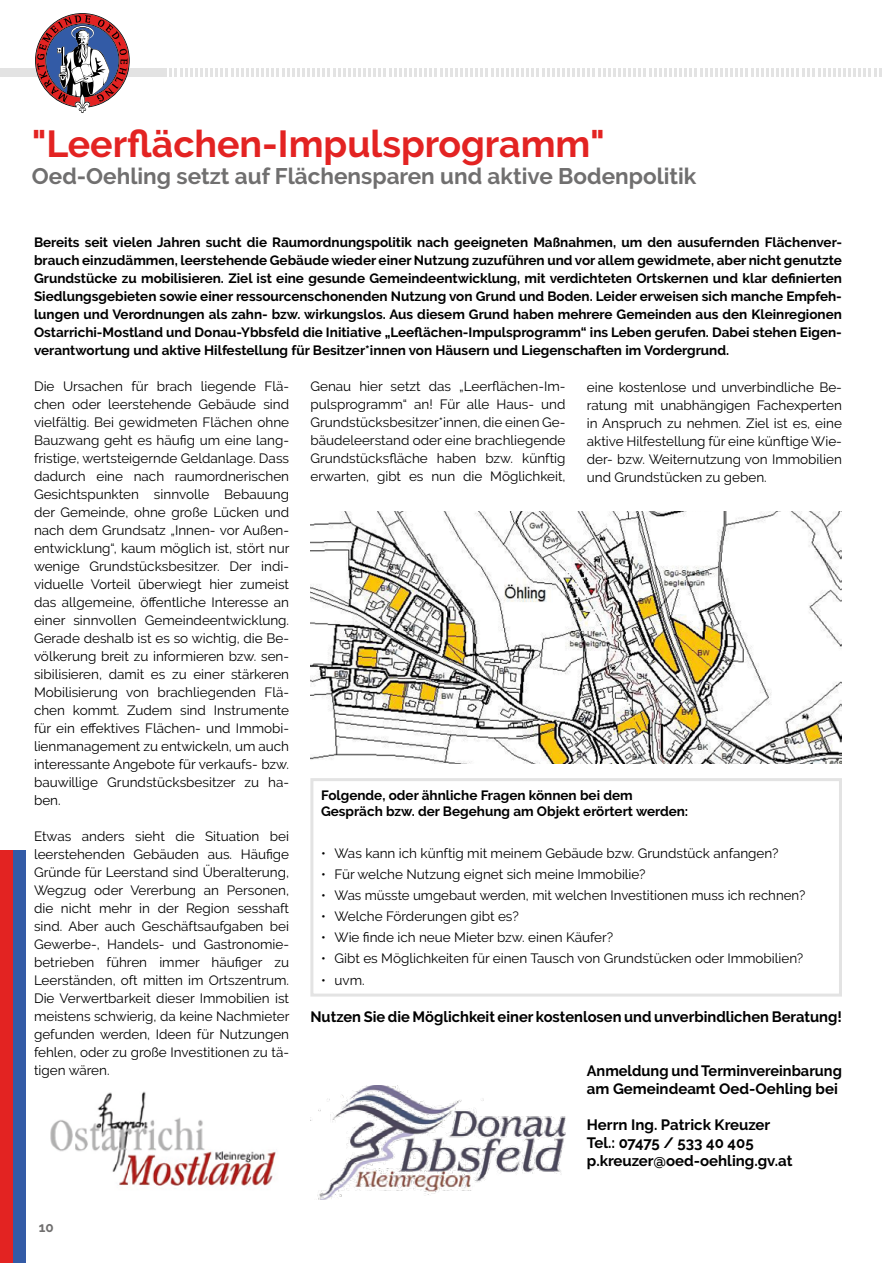
<style>
.page{position:relative;width:893px;height:1263px;background:#fff}
.page>*{position:absolute;margin:0;border:0;box-sizing:border-box;transform-origin:0 0}
.t1{font:700 37.5px "Raleway";color:#e32322}
.t2{font:700 22.5px "Raleway";color:#706f6f}
.t3{font:700 15px/18px "Raleway";color:#000}
.t4{font:13.5px/18px "Raleway";color:#000;text-align:justify}
.t5{font:700 13.5px/18px "Raleway";color:#000;text-align:justify}
.t6{font:700 13.5px "Raleway";color:#706f6f}
</style>
<div class="page">
<div style="left:0;top:850px;width:13px;height:413px;background:#e32322"></div>
<div style="left:13px;top:850px;width:13px;height:413px;background:#335ba6"></div>
<div style="left:0;top:68px;width:167px;height:9px;background:#e3e3e3"></div>
<svg style="left:170px;top:68px;width:711px;height:9px"></svg>
<svg style="left:35px;top:13px;width:95px;height:100px"></svg>
<div style="left:310px;top:778px;width:532px;height:218px;border:3px solid #e3e3e3"></div>
<img style="left:310px;top:1085px;width:256px;height:114px">
<img style="left:50px;top:1091px;width:226px;height:98px">
<img style="left:310px;top:512px;width:532px;height:252px">
<h1 class="t1" style="left:32px;top:122px;width:574px">"Leerflächen-Impulsprogramm"</h1>
<h2 class="t2" style="left:32px;top:163px;width:666px">Oed-Oehling setzt auf Flächensparen und aktive Bodenpolitik</h2>
<p class="t5" style="left:34px;top:234px;width:809px">Bereits seit vielen Jahren sucht die Raumordnungspolitik nach geeigneten Maßnahmen, um den ausufernden Flächenver&shy;brauch einzudämmen, leerstehende Gebäude wieder einer Nutzung zuzuführen und vor allem gewidmete, aber nicht genutzte Grundstücke zu mobilisieren. Ziel ist eine gesunde Gemeindeentwicklung, mit verdichteten Ortskernen und klar definierten Siedlungsgebieten sowie einer ressourcenschonenden Nutzung von Grund und Boden. Leider erweisen sich manche Empfeh&shy;lungen und Verordnungen als zahn- bzw. wirkungslos. Aus diesem Grund haben mehrere Gemeinden aus den Kleinregionen Ostarrichi-Mostland und Donau-Ybbsfeld die Initiative „Leeflächen-Impulsprogramm“ ins Leben gerufen. Dabei stehen Eigen&shy;verantwortung und aktive Hilfestellung für Besitzer*innen von Häusern und Liegenschaften im Vordergrund.</p>
<p class="t4" style="left:34px;top:378px;width:257px">Die Ursachen für brach liegende Flä&shy;chen oder leerstehende Gebäude sind vielfältig. Bei gewidmeten Flächen ohne Bauzwang geht es häufig um eine lang&shy;fristige, wertsteigernde Geldanlage. Dass dadurch eine nach raumordnerischen Gesichtspunkten sinnvolle Bebauung der Gemeinde, ohne große Lücken und nach dem Grundsatz „Innen- vor Außen&shy;entwicklung“, kaum möglich ist, stört nur wenige Grundstücksbesitzer. Der indi&shy;viduelle Vorteil überwiegt hier zumeist das allgemeine, öffentliche Interesse an einer sinnvollen Gemeindeentwicklung.<br>Gerade deshalb ist es so wichtig, die Be&shy;völkerung breit zu informieren bzw. sen&shy;sibilisieren, damit es zu einer stärkeren Mobilisierung von brachliegenden Flä&shy;chen kommt. Zudem sind Instrumente für ein effektives Flächen- und Immobi&shy;lienmanagement zu entwickeln, um auch interessante Angebote für verkaufs- bzw. bauwillige Grundstücksbesitzer zu ha&shy;ben.</p>
<p class="t4" style="left:34px;top:828px;width:257px">Etwas anders sieht die Situation bei leerstehenden Gebäuden aus. Häufige Gründe für Leerstand sind Überalterung, Wegzug oder Vererbung an Personen, die nicht mehr in der Region sesshaft sind. Aber auch Geschäftsaufgaben bei Gewerbe-, Handels- und Gastronomie&shy;betrieben führen immer häufiger zu Leerständen, oft mitten im Ortszentrum.<br>Die Verwertbarkeit dieser Immobilien ist meistens schwierig, da keine Nachmieter gefunden werden, Ideen für Nutzungen fehlen, oder zu große Investitionen zu tä&shy;tigen wären.</p>
<p class="t4" style="left:310px;top:377px;width:257px">Genau hier setzt das „Leerflächen-Im&shy;pulsprogramm“ an! Für alle Haus- und Grundstücksbesitzer*innen, die einen Ge&shy;bäudeleerstand oder eine brachliegende Grundstücksfläche haben bzw. künftig erwarten, gibt es nun die Möglichkeit,</p>
<p class="t4" style="left:587px;top:378px;width:257px">eine kostenlose und unverbindliche Be&shy;ratung mit unabhängigen Fachexperten in Anspruch zu nehmen. Ziel ist es, eine aktive Hilfestellung für eine künftige Wie&shy;der- bzw. Weiternutzung von Immobilien und Grundstücken zu geben.</p>
<p class="t5" style="left:321px;top:787px;width:369px;line-height:16.2px">Folgende, oder ähnliche Fragen können bei dem<br>Gespräch bzw. der Begehung am Objekt erörtert werden:</p>
<p class="t4" style="left:321px;top:844px;width:459px">• Was kann ich künftig mit meinem Gebäude bzw. Grundstück anfangen?</p>
<p class="t4" style="left:321px;top:865px;width:326px">• Für welche Nutzung eignet sich meine Immobilie?</p>
<p class="t4" style="left:321px;top:887px;width:486px">• Was müsste umgebaut werden, mit welchen Investitionen muss ich rechnen?</p>
<p class="t4" style="left:321px;top:908px;width:199px">• Welche Förderungen gibt es?</p>
<p class="t4" style="left:321px;top:929px;width:294px">• Wie finde ich neue Mieter bzw. einen Käufer?</p>
<p class="t4" style="left:321px;top:950px;width:484px">• Gibt es Möglichkeiten für einen Tausch von Grundstücken oder Immobilien?</p>
<p class="t4" style="left:321px;top:971px;width:45px">• uvm.</p>
<p class="t3" style="left:310px;top:1007px;width:533px">Nutzen Sie die Möglichkeit einer kostenlosen und unverbindlichen Beratung!</p>
<p class="t3" style="left:587px;top:1061px;width:257px">Anmeldung und Terminvereinbarung am Gemeindeamt Oed-Oehling bei</p>
<p class="t3" style="left:587px;top:1115px;width:207px">Herrn Ing. Patrick Kreuzer<br>Tel.: 07475 / 533 40 405 p.kreuzer@oed-oehling.gv.at</p>
<p class="t6" style="left:39px;top:1220px;width:16px">10</p>
</div>
